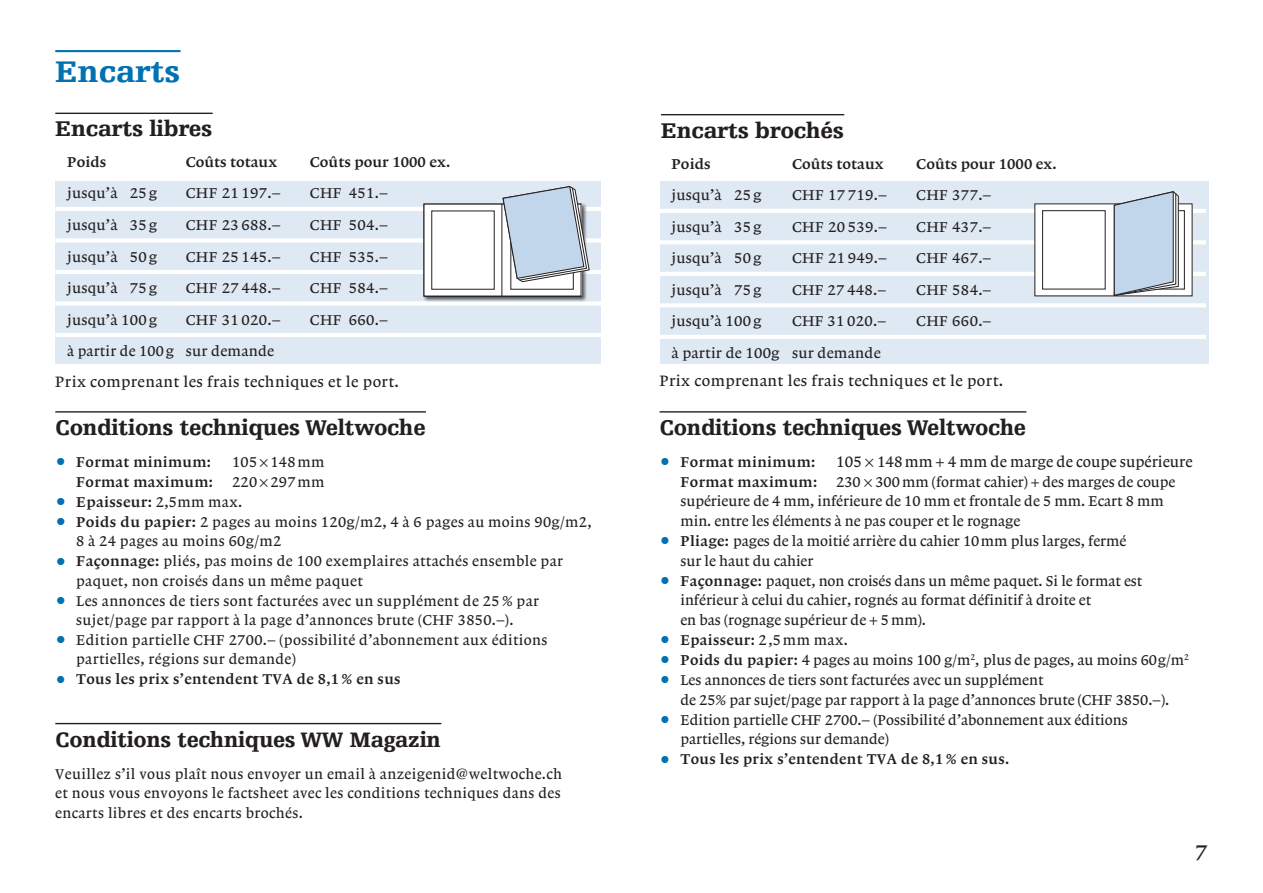
<style>
.page{position:relative;width:1263px;height:893px;background:#fff}
.page>*{position:absolute;margin:0;border:0;box-sizing:border-box;transform-origin:0 0}
.t1{font:900 31.5px "Egyptienne FLT Std";letter-spacing:-.005em;color:#0072b2}
.t2{font:900 22.5px "Egyptienne FLT Std";letter-spacing:-.015em;color:#231f20}
.t3{font:22.35px "Lexicon No 1 Roman A Tab";color:#231f20}
.t4{font:900 22.05px "Egyptienne FLT Std";letter-spacing:-.015em;color:#231f20}
.t5{font:15.75px "Lexicon No 1 Roman A Tab";letter-spacing:.025em;color:#231f20}
.t6{font:15.75px "Lexicon No 1 Roman A Tab";color:#231f20}
.t7{font:15px/19.5px "Lexicon No 1 Roman A Tab";letter-spacing:.015em;color:#231f20}
.t8{font:15px "Lexicon No 1 Roman C Tab";letter-spacing:.025em;color:#231f20}
.t9{font:15px "Lexicon No 1 Roman C Tab";letter-spacing:.005em;color:#231f20}
.s1{font-size:42.15px;color:#0072b2}
.s2{font-family:"Lexicon No 1 Roman A Tab"}
.s3{font-family:"Lexicon No 1 Roman C Tab";font-size:42.15px;color:#0072b2}
.s4{font-family:"Lexicon No 1 Roman C Tab"}
.s5{font-family:"Egyptienne FLT Std";font-size:15.75px}
</style>
<div class="page">
<div style="left:660px;top:181px;width:548px;height:183px;background:#dee9f4"></div>
<div style="left:55px;top:181px;width:545px;height:183px;background:#dee9f4"></div>
<hr style="left:55px;top:411px;width:371px;height:2px;background:#231f20">
<hr style="left:55px;top:723px;width:386px;height:1px;background:#231f20">
<hr style="left:659px;top:411px;width:367px;height:2px;background:#231f20">
<hr style="left:55px;top:113px;width:158px;height:1px;background:#231f20">
<hr style="left:661px;top:114px;width:183px;height:1px;background:#231f20">
<hr style="left:55px;top:50px;width:126px;height:2px;background:#0072b2">
<hr style="left:659px;top:209px;width:547px;height:4px;background:#fff">
<hr style="left:659px;top:240px;width:547px;height:4px;background:#fff">
<hr style="left:659px;top:272px;width:547px;height:4px;background:#fff">
<hr style="left:659px;top:303px;width:547px;height:4px;background:#fff">
<hr style="left:659px;top:335px;width:547px;height:4px;background:#fff">
<hr style="left:55px;top:207px;width:549px;height:4px;background:#fff">
<div style="left:55px;top:238px;width:549px;height:5px;background:#fff"></div>
<hr style="left:55px;top:270px;width:549px;height:4px;background:#fff">
<div style="left:55px;top:301px;width:549px;height:5px;background:#fff"></div>
<hr style="left:55px;top:333px;width:549px;height:4px;background:#fff">
<div style="left:423px;top:203px;width:165px;height:100px;background:#231f20;opacity:.75"></div>
<div style="left:424px;top:204px;width:157px;height:92px;background:#fff"></div>
<svg style="left:503px;top:186px;width:87px;height:97px"></svg>
<hr style="left:502px;top:204px;width:1px;height:92px;background:#231f20">
<div style="left:1035px;top:204px;width:157px;height:92px;background:#fff"></div>
<div style="left:1042px;top:210px;width:63px;height:79px;border:1px solid #231f20"></div>
<svg style="left:1114px;top:191px;width:65px;height:105px;background:#b9c9da"></svg>
<h1 class="t1" style="left:55px;top:54px;width:127px">Encarts</h1>
<h2 class="t2" style="left:55px;top:116px;width:159px">Encarts libres</h2>
<h2 class="t2" style="left:661px;top:118px;width:184px">Encarts brochés</h2>
<p class="t8" style="left:67px;top:154px;width:41px">Poids</p>
<p class="t9" style="left:186px;top:154px;width:93px">Coûts totaux</p>
<p class="t9" style="left:310px;top:154px;width:142px">Coûts pour 1000 ex.</p>
<p class="t7" style="left:67px;top:184px;width:91px">jusqu’à 25 g</p>
<p class="t7" style="left:186px;top:184px;width:96px">CHF 21 197.–</p>
<p class="t7" style="left:310px;top:184px;width:79px">CHF 451.–</p>
<p class="t7" style="left:67px;top:215px;width:91px">jusqu’à 35 g</p>
<p class="t7" style="left:186px;top:215px;width:96px">CHF 23 688.–</p>
<p class="t7" style="left:310px;top:215px;width:79px">CHF 504.–</p>
<p class="t7" style="left:67px;top:247px;width:91px">jusqu’à 50 g</p>
<p class="t7" style="left:186px;top:247px;width:96px">CHF 25 145.–</p>
<p class="t7" style="left:310px;top:247px;width:79px">CHF 535.–</p>
<p class="t7" style="left:67px;top:278px;width:91px">jusqu’à 75 g</p>
<p class="t7" style="left:186px;top:278px;width:96px">CHF 27 448.–</p>
<p class="t7" style="left:310px;top:278px;width:79px">CHF 584.–</p>
<p class="t7" style="left:67px;top:310px;width:91px">jusqu’à 100 g</p>
<p class="t7" style="left:186px;top:310px;width:96px">CHF 31 020.–</p>
<p class="t7" style="left:310px;top:310px;width:79px">CHF 660.–</p>
<p class="t7" style="left:67px;top:341px;width:209px">à partir de 100 g sur demande</p>
<p class="t5" style="left:55px;top:373px;width:345px">Prix comprenant les frais techniques et le port.</p>
<h2 class="t2" style="left:55px;top:415px;width:372px">Conditions techniques Weltwoche</h2>
<p class="t8" style="left:55px;top:453px;width:157px"><span class="s1">•</span> Format minimum:</p>
<p class="t7" style="left:232px;top:452px;width:94px">105 · 148mm</p>
<p class="t8" style="left:76px;top:473px;width:138px">Format maximum:</p>
<p class="t7" style="left:232px;top:472px;width:94px">220 · 297mm</p>
<p class="t8" style="left:55px;top:493px;width:188px"><span class="s1">•</span> Epaisseur: <span class="s2">2,5mm max.</span></p>
<p class="t7" style="left:76px;top:512px;width:517px;text-indent:-21px"><span class="s3">•</span> <span class="s4">Poids du papier:</span> 2 pages au moins 120g/m2, 4 à 6 pages au moins 90g/m2,<br>8 à 24 pages au moins 60g/m2</p>
<p class="t7" style="left:76px;top:551px;width:488px;line-height:20px;text-indent:-21px"><span class="s3">•</span> <span class="s4">Façonnage:</span> pliés, pas moins de 100 exemplaires attachés ensemble par paquet, non croisés dans un même paquet</p>
<p class="t7" style="left:55px;top:591px;width:485px;text-align:center"><span class="s3">•</span> Les annonces de tiers sont facturées avec un supplément de 25 % par sujet/page par rapport à la page d’annonces brute (CHF 3850.–).</p>
<p class="t7" style="left:76px;top:630px;width:473px;text-indent:-21px"><span class="s3">•</span> Edition partielle CHF 2700.– (possibilité d’abonnement aux éditions partielles, régions sur demande)</p>
<p class="t8" style="left:55px;top:671px;width:347px"><span class="s1">•</span> Tous les prix s’entendent TVA de 8,1 % en sus</p>
<h3 class="t4" style="left:55px;top:727px;width:387px">Conditions techniques WW Magazin</h3>
<p class="t7" style="left:55px;top:764px;width:508px;text-align:justify">Veuillez s’il vous plaît nous envoyer un email à anzeigenid<span class="s5">@</span>weltwoche.ch et nous vous envoyons le factsheet avec les conditions techniques dans des encarts libres et des encarts brochés.</p>
<p class="t8" style="left:671px;top:156px;width:41px">Poids</p>
<p class="t9" style="left:792px;top:156px;width:93px">Coûts totaux</p>
<p class="t9" style="left:916px;top:156px;width:142px">Coûts pour 1000 ex.</p>
<p class="t7" style="left:671px;top:186px;width:91px">jusqu’à 25 g</p>
<p class="t7" style="left:792px;top:186px;width:96px">CHF 17 719.–</p>
<p class="t7" style="left:916px;top:186px;width:76px">CHF 377.–</p>
<p class="t7" style="left:671px;top:217px;width:91px">jusqu’à 35 g</p>
<p class="t7" style="left:792px;top:217px;width:96px">CHF 20 539.–</p>
<p class="t7" style="left:916px;top:217px;width:76px">CHF 437.–</p>
<p class="t7" style="left:671px;top:249px;width:91px">jusqu’à 50 g</p>
<p class="t7" style="left:792px;top:249px;width:96px">CHF 21 949.–</p>
<p class="t7" style="left:916px;top:249px;width:76px">CHF 467.–</p>
<p class="t7" style="left:671px;top:280px;width:91px">jusqu’à 75 g</p>
<p class="t7" style="left:792px;top:280px;width:96px">CHF 27 448.–</p>
<p class="t7" style="left:916px;top:280px;width:76px">CHF 584.–</p>
<p class="t7" style="left:671px;top:312px;width:91px">jusqu’à 100 g</p>
<p class="t7" style="left:792px;top:312px;width:96px">CHF 31 020.–</p>
<p class="t7" style="left:916px;top:312px;width:76px">CHF 660.–</p>
<p class="t7" style="left:671px;top:343px;width:211px">à partir de 100g sur demande</p>
<p class="t5" style="left:659px;top:372px;width:345px">Prix comprenant les frais techniques et le port.</p>
<h2 class="t2" style="left:659px;top:415px;width:368px">Conditions techniques Weltwoche</h2>
<p class="t8" style="left:659px;top:453px;width:157px"><span class="s1">•</span> Format minimum:</p>
<p class="t6" style="left:836px;top:453px;width:358px">105 · 148 mm + 4 mm de marge de coupe supérieure</p>
<p class="t8" style="left:680px;top:473px;width:138px">Format maximum:</p>
<p class="t7" style="left:680px;top:472px;width:497px;text-indent:156px">230 · 300 mm (format cahier) + des marges de coupe supérieure de 4 mm, inférieure de 10 mm et frontale de 5 mm. Ecart 8 mm min. entre les éléments à ne pas couper et le rognage</p>
<p class="t7" style="left:680px;top:531px;width:447px;line-height:20px;text-indent:-21px"><span class="s3">•</span> <span class="s4">Pliage:</span> pages de la moitié arrière du cahier 10mm plus larges, fermé sur le haut du cahier</p>
<p class="t7" style="left:680px;top:571px;width:463px;text-indent:-21px"><span class="s3">•</span> <span class="s4">Façonnage:</span> paquet, non croisés dans un même paquet. Si le format est inférieur à celui du cahier, rognés au format définitif à droite et<br>en bas (rognage supérieur de + 5 mm).</p>
<p class="t8" style="left:659px;top:631px;width:190px"><span class="s1">•</span> Epaisseur: <span class="s2">2,5mm max.</span></p>
<p class="t7" style="left:659px;top:650px;width:531px"><span class="s3">•</span> <span class="s4">Poids du papier:</span> 4 pages au moins 100 g/m<sup>2</sup>, plus de pages, au moins 60g/m<sup>2</sup></p>
<p class="t7" style="left:680px;top:670px;width:490px;line-height:20px;text-indent:-21px"><span class="s3">•</span> Les annonces de tiers sont facturées avec un supplément<br>de 25% par sujet/page par rapport à la page d’annonces brute (CHF 3850.–).</p>
<p class="t7" style="left:680px;top:710px;width:449px;text-indent:-21px"><span class="s3">•</span> Edition partielle CHF 2700.– (Possibilité d’abonnement aux éditions partielles, régions sur demande)</p>
<p class="t8" style="left:659px;top:751px;width:351px"><span class="s1">•</span> Tous les prix s’entendent TVA de 8,1 % en sus.</p>
<h3 class="t3" style="left:1195px;top:840px;width:14px">7</h3>
</div>
